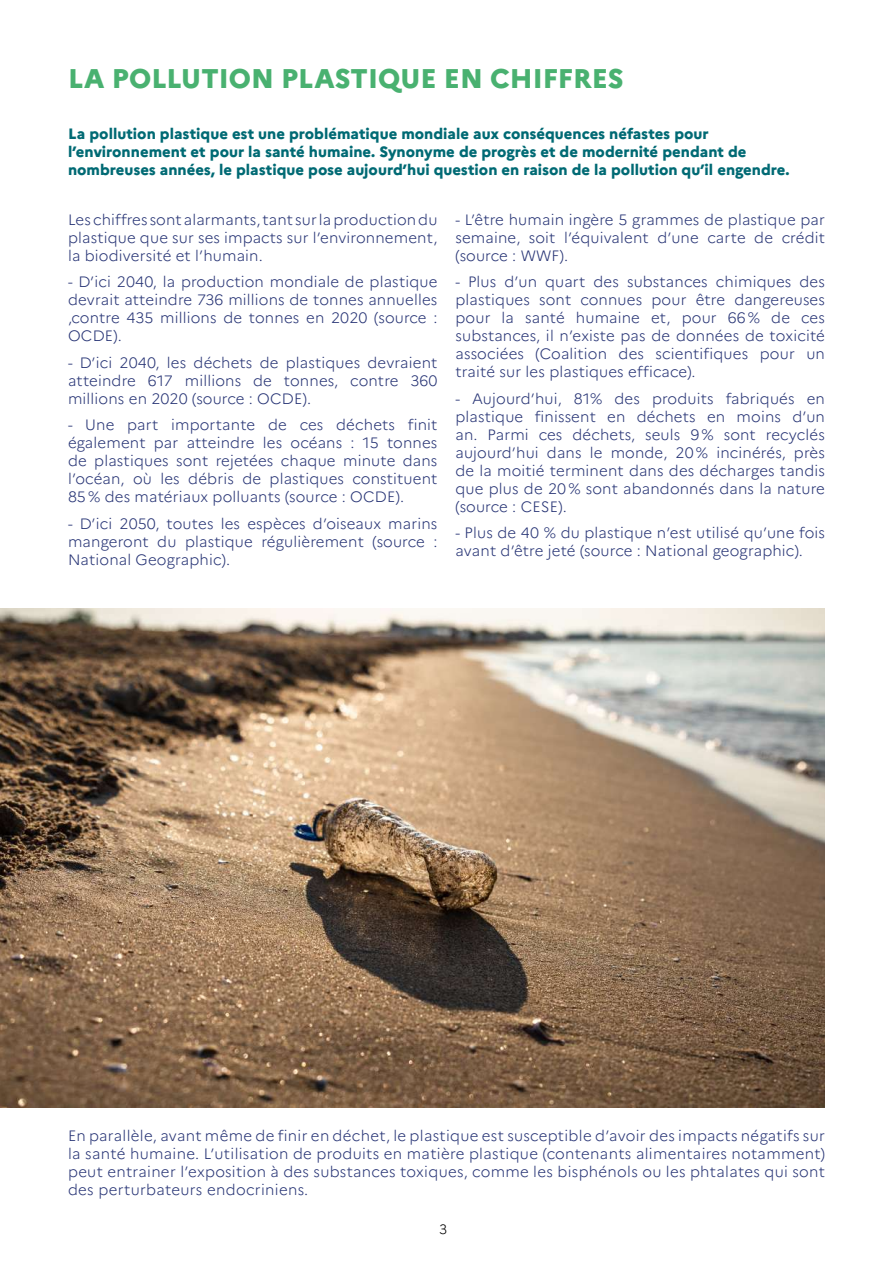
<style>
.page{position:relative;width:893px;height:1263px;background:#fff}
.page>*{position:absolute;margin:0;border:0;box-sizing:border-box;transform-origin:0 0}
.t1{font:800 27px "Marianne";color:#49b170}
.t2{font:300 15px/18px "Marianne";letter-spacing:.01em;color:#273475;text-align:justify}
.t3{font:800 15px/18px "Marianne";color:#006a74}
.t4{font:300 13.5px "Marianne";color:#000}
</style>
<div class="page">
<img style="left:0;top:608px;width:825px;height:500px">
<h1 class="t1" style="left:68px;top:62px;width:557px">LA POLLUTION PLASTIQUE EN CHIFFRES</h1>
<p class="t3" style="left:68px;top:124px;width:723px">La pollution plastique est une problématique mondiale aux conséquences néfastes pour l’environnement et pour la santé humaine. Synonyme de progrès et de modernité pendant de nombreuses années, le plastique pose aujourd’hui question en raison de la pollution qu’il engendre.</p>
<p class="t2" style="left:68px;top:211px;width:371px">Les chiffres sont alarmants, tant sur la production du plastique que sur ses impacts sur l’environnement, la biodiversité et l’humain.</p>
<p class="t2" style="left:68px;top:273px;width:371px">- D’ici 2040, la production mondiale de plastique devrait atteindre 736 millions de tonnes annuelles ,contre 435 millions de tonnes en 2020 (source :<br>OCDE).</p>
<p class="t2" style="left:68px;top:354px;width:371px">- D’ici 2040, les déchets de plastiques devraient atteindre 617 millions de tonnes, contre 360 millions en 2020 (source : OCDE).</p>
<p class="t2" style="left:68px;top:416px;width:371px">- Une part importante de ces déchets finit également par atteindre les océans : 15 tonnes de plastiques sont rejetées chaque minute dans l’océan, où les débris de plastiques constituent 85 % des matériaux polluants (source : OCDE).</p>
<p class="t2" style="left:68px;top:515px;width:371px">- D’ici 2050, toutes les espèces d’oiseaux marins mangeront du plastique régulièrement (source :<br>National Geographic).</p>
<p class="t2" style="left:455px;top:211px;width:371px">- L’être humain ingère 5 grammes de plastique par semaine, soit l’équivalent d’une carte de crédit (source : WWF).</p>
<p class="t2" style="left:455px;top:273px;width:371px">- Plus d’un quart des substances chimiques des plastiques sont connues pour être dangereuses pour la santé humaine et, pour 66 % de ces substances, il n’existe pas de données de toxicité associées (Coalition des scientifiques pour un traité sur les plastiques efficace).</p>
<p class="t2" style="left:455px;top:390px;width:371px">- Aujourd’hui, 81% des produits fabriqués en plastique finissent en déchets en moins d’un an. Parmi ces déchets, seuls 9 % sont recyclés aujourd’hui dans le monde, 20 % incinérés, près de la moitié terminent dans des décharges tandis que plus de 20 % sont abandonnés dans la nature (source : CESE).</p>
<p class="t2" style="left:455px;top:524px;width:371px">- Plus de 40 % du plastique n’est utilisé qu’une fois avant d’être jeté (source : National geographic).</p>
<p class="t2" style="left:68px;top:1126px;width:758px">En parallèle, avant même de finir en déchet, le plastique est susceptible d’avoir des impacts négatifs sur la santé humaine. L’utilisation de produits en matière plastique (contenants alimentaires notamment) peut entrainer l’exposition à des substances toxiques, comme les bisphénols ou les phtalates qui sont des perturbateurs endocriniens.</p>
<p class="t4" style="left:439px;top:1221px;width:10px">3</p>
</div>
